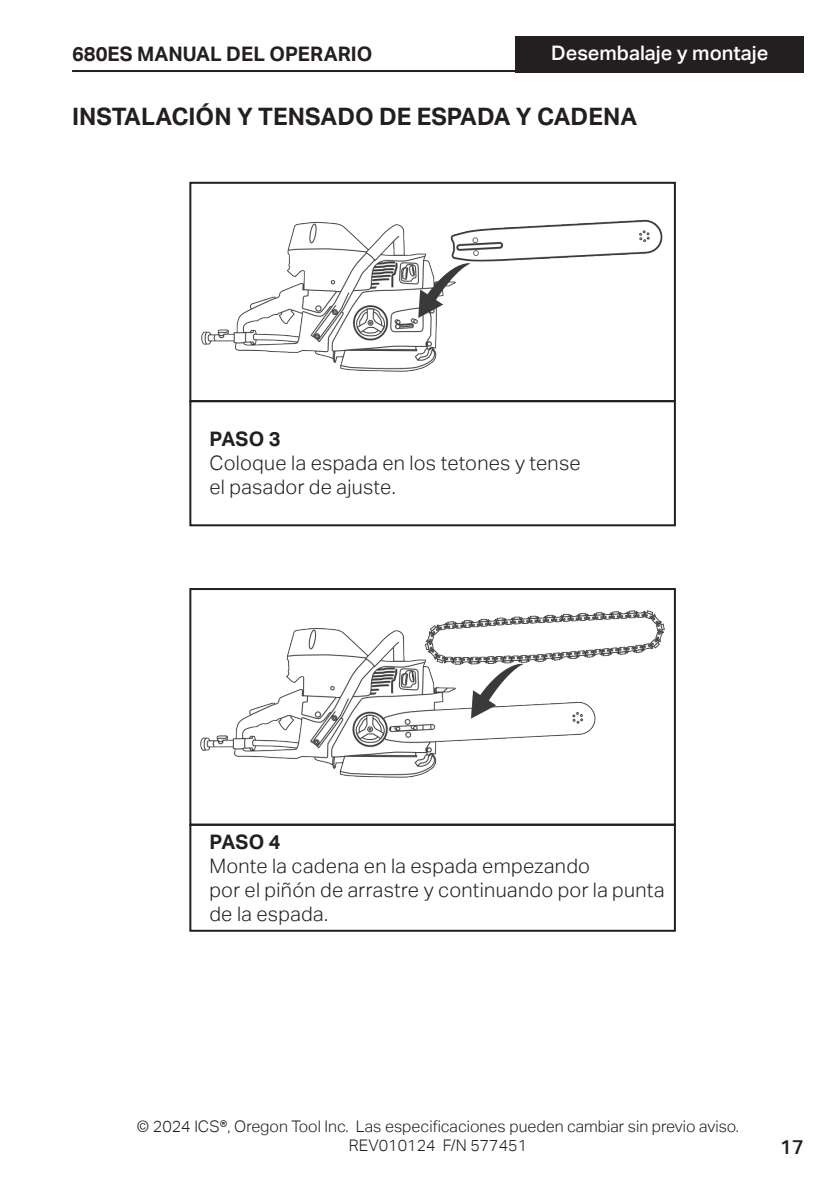
<style>
.page{position:relative;width:840px;height:1191px;background:#fff}
.page>*{position:absolute;margin:0;border:0;box-sizing:border-box;transform-origin:0 0}
.t1{font:700 24px "Aktiv Grotesk";color:#231f20}
.Step_boxes{font:300 20px/24px "Aktiv Grotesk";letter-spacing:.015em;color:#231f20}
.Step_boxes-2{font:700 20px "Aktiv Grotesk";color:#231f20}
.t2{font:500 20px "Aktiv Grotesk";color:#fff}
.t3{font:500 20px "Aktiv Grotesk";color:#231f20}
.t4{font:300 16px/19.2px "Aktiv Grotesk";color:#231f20;text-align:center}
</style>
<div class="page">
<div style="left:515px;top:36px;width:288px;height:36px;background:#231f20"></div>
<hr style="left:72px;top:70px;width:731px;height:2px;background:#231f20">
<img style="left:200px;top:610px;width:465px;height:168px">
<div style="left:189px;top:588px;width:486px;height:237px;border:2px solid #231f20"></div>
<div style="left:189px;top:823px;width:486px;height:108px;border:2px solid #231f20"></div>
<img style="left:201px;top:219px;width:462px;height:153px">
<div style="left:189px;top:182px;width:486px;height:220px;border:2px solid #231f20"></div>
<div style="left:189px;top:400px;width:486px;height:126px;border:2px solid #231f20"></div>
<p class="t2" style="left:551px;top:42px;width:218px">Desembalaje y montaje</p>
<p class="t1" style="left:72px;top:103px;width:566px">INSTALACIÓN Y TENSADO DE ESPADA Y CADENA</p>
<p class="Step_boxes-2" style="left:72px;top:43px;width:301px">680ES MANUAL DEL OPERARIO</p>
<p class="Step_boxes-2" style="left:209px;top:428px;width:73px">PASO 3</p>
<p class="Step_boxes" style="left:209px;top:451px;width:372px">Coloque la espada en los tetones y tense el pasador de ajuste.</p>
<p class="Step_boxes-2" style="left:209px;top:830px;width:73px">PASO 4</p>
<p class="Step_boxes" style="left:209px;top:854px;width:456px">Monte la cadena en la espada empezando<br>por el piñón de arrastre y continuando por la punta de la espada.</p>
<p class="t4" style="left:137px;top:1116px;width:603px">© 2024 ICS®, Oregon Tool Inc. Las especificaciones pueden cambiar sin previo aviso.<br>REV010124 F/N 577451</p>
<p class="t3" style="left:779px;top:1135px;width:25px">17</p>
</div>
